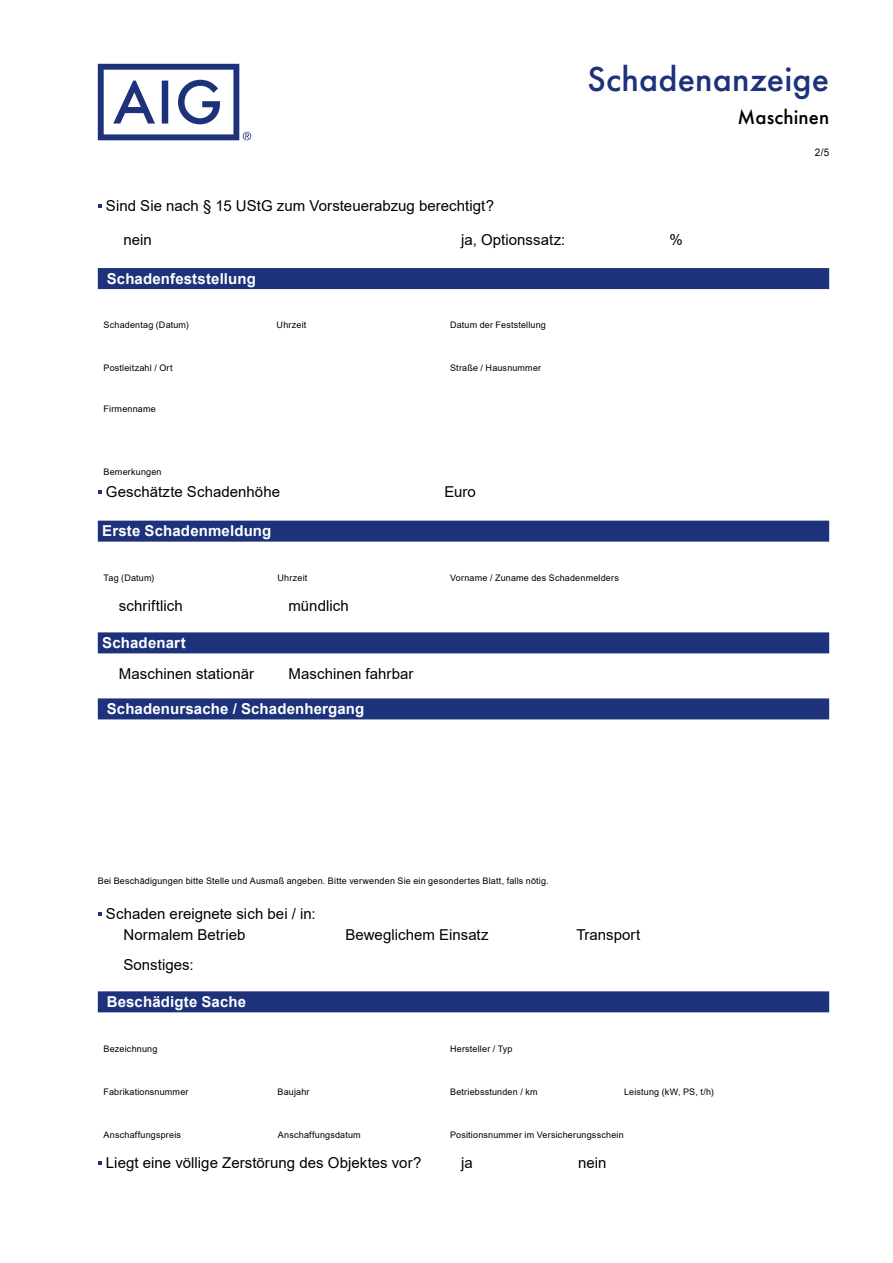
<style>
.page{position:relative;width:893px;height:1263px;background:#fff}
.page>*{position:absolute;margin:0;border:0;box-sizing:border-box;transform-origin:0 0}
.t1{font:500 36px "Futura PT";letter-spacing:.005em;color:#1d327b}
.t2{font:500 21px "Futura PT";letter-spacing:.005em;color:#000}
.t3{font:15px/21px "Arial";letter-spacing:.005em;color:#000}
.t4{font:700 15px "Arial";letter-spacing:.01em;color:#fff}
.t5{font:10.5px "Arial";color:#000;scale:.95 1}
.t6{font:9px "Arial";letter-spacing:.02em;color:#000}
</style>
<div class="page">
<svg style="left:98px;top:64px;width:153px;height:76px"></svg>
<div style="left:98px;top:268px;width:731px;height:21px;background:#1d327b"></div>
<div style="left:98px;top:521px;width:731px;height:21px;background:#1d327b"></div>
<div style="left:98px;top:632px;width:731px;height:21px;background:#1d327b"></div>
<div style="left:98px;top:698px;width:731px;height:21px;background:#1d327b"></div>
<div style="left:98px;top:991px;width:731px;height:21px;background:#1d327b"></div>
<svg style="left:98px;top:204px;width:4px;height:4px"></svg>
<svg style="left:98px;top:490px;width:4px;height:4px"></svg>
<svg style="left:98px;top:912px;width:4px;height:4px"></svg>
<svg style="left:98px;top:1161px;width:4px;height:3px"></svg>
<h1 class="t1" style="left:587px;top:58px;width:243px">Schadenanzeige</h1>
<h2 class="t2" style="left:738px;top:105px;width:93px">Maschinen</h2>
<p class="t5" style="left:815px;top:145px;width:17px">2/5</p>
<h3 class="t3" style="left:106px;top:195px;width:390px">Sind Sie nach § 15 UStG zum Vorsteuerabzug berechtigt?</h3>
<h3 class="t3" style="left:123px;top:229px;width:30px">nein</h3>
<h3 class="t3" style="left:461px;top:229px;width:106px">ja, Optionssatz:</h3>
<h3 class="t3" style="left:669px;top:229px;width:15px">%</h3>
<h3 class="t4" style="left:107px;top:268px;width:151px">Schadenfeststellung</h3>
<p class="t6" style="left:104px;top:319px;width:87px">Schadentag (Datum)</p>
<p class="t6" style="left:277px;top:319px;width:31px">Uhrzeit</p>
<p class="t6" style="left:450px;top:319px;width:97px">Datum der Feststellung</p>
<p class="t6" style="left:104px;top:362px;width:71px">Postleitzahl / Ort</p>
<p class="t6" style="left:450px;top:362px;width:93px">Straße / Hausnummer</p>
<p class="t6" style="left:104px;top:403px;width:54px">Firmenname</p>
<p class="t6" style="left:104px;top:466px;width:60px">Bemerkungen</p>
<h3 class="t3" style="left:106px;top:481px;width:176px">Geschätzte Schadenhöhe</h3>
<h3 class="t3" style="left:444px;top:481px;width:33px">Euro</h3>
<h3 class="t4" style="left:102px;top:520px;width:171px">Erste Schadenmeldung</h3>
<p class="t6" style="left:104px;top:572px;width:52px">Tag (Datum)</p>
<p class="t6" style="left:278px;top:572px;width:31px">Uhrzeit</p>
<p class="t6" style="left:450px;top:572px;width:170px">Vorname / Zuname des Schadenmelders</p>
<h3 class="t3" style="left:119px;top:595px;width:65px">schriftlich</h3>
<h3 class="t3" style="left:288px;top:595px;width:62px">mündlich</h3>
<h3 class="t4" style="left:102px;top:632px;width:85px">Schadenart</h3>
<h3 class="t3" style="left:119px;top:663px;width:137px">Maschinen stationär</h3>
<h3 class="t3" style="left:288px;top:663px;width:127px">Maschinen fahrbar</h3>
<h3 class="t4" style="left:107px;top:698px;width:259px">Schadenursache / Schadenhergang</h3>
<p class="t6" style="left:98px;top:874px;width:452px">Bei Beschädigungen bitte Stelle und Ausmaß angeben. Bitte verwenden Sie ein gesondertes Blatt, falls nötig.</p>
<h3 class="t3" style="left:123px;top:903px;width:194px;text-indent:-18px">Schaden ereignete sich bei / in:<br>Normalem Betrieb</h3>
<h3 class="t3" style="left:345px;top:924px;width:145px">Beweglichem Einsatz</h3>
<h3 class="t3" style="left:576px;top:924px;width:65px">Transport</h3>
<h3 class="t3" style="left:123px;top:954px;width:72px">Sonstiges:</h3>
<h3 class="t4" style="left:107px;top:991px;width:141px">Beschädigte Sache</h3>
<p class="t6" style="left:104px;top:1042px;width:55px">Bezeichnung</p>
<p class="t6" style="left:450px;top:1042px;width:64px">Hersteller / Typ</p>
<p class="t6" style="left:104px;top:1085px;width:86px">Fabrikationsnummer</p>
<p class="t6" style="left:278px;top:1085px;width:34px">Baujahr</p>
<p class="t6" style="left:450px;top:1085px;width:89px">Betriebsstunden / km</p>
<p class="t6" style="left:624px;top:1085px;width:91px">Leistung (kW, PS, t/h)</p>
<p class="t6" style="left:104px;top:1129px;width:79px">Anschaffungspreis</p>
<p class="t6" style="left:278px;top:1129px;width:84px">Anschaffungsdatum</p>
<p class="t6" style="left:450px;top:1129px;width:175px">Positionsnummer im Versicherungsschein</p>
<h3 class="t3" style="left:106px;top:1152px;width:317px">Liegt eine völlige Zerstörung des Objektes vor?</h3>
<h3 class="t3" style="left:461px;top:1152px;width:13px">ja</h3>
<h3 class="t3" style="left:578px;top:1152px;width:30px">nein</h3>
</div>
